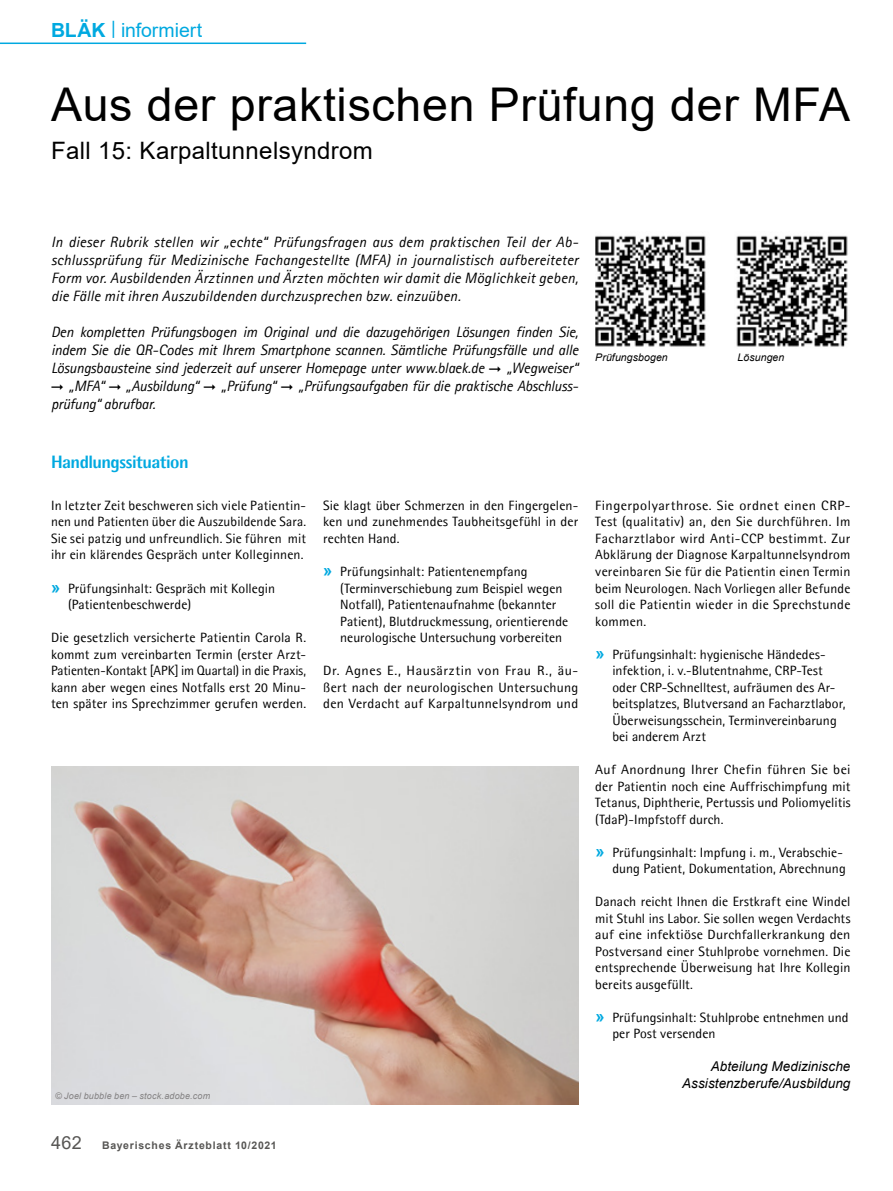
<style>
.page{position:relative;width:893px;height:1191px;background:#fff}
.page>*{position:absolute;margin:0;border:0;box-sizing:border-box;transform-origin:0 0}
.t1{font:46.5px "Arial";letter-spacing:.015em;color:#000}
.t2{font:24px "Arial";letter-spacing:.015em;color:#000}
.t3{font:19.5px "Arial";letter-spacing:-.005em;color:#00a9e0}
.t4{font:800 18px "Agfa Rotis Semisans";letter-spacing:-.03em;color:#00a9e0}
.t5{font:italic 15px/18px "Agfa Rotis Sans Serif";letter-spacing:-.01em;color:#000;text-align:justify}
.t6{font:13.5px/16.5px "Agfa Rotis Semisans";letter-spacing:.005em;color:#000;text-align:justify}
.t7{font:13.5px/16.5px "Agfa Rotis Semisans";letter-spacing:.005em;color:#000;text-align:justify;scale:1.04 1}
.t8{font:italic 13.5px/16.5px "Arial";letter-spacing:.005em;color:#000;text-align:right}
.t9{font:700 10.5px "Arial";letter-spacing:.07em;color:#575654}
.t10{font:italic 10.5px "Arial";letter-spacing:.01em;color:#000}
.t11{font:italic 9px "Arial";letter-spacing:.02em;color:#838182}
.s1{font-weight:700}
.s2{font-family:"Arial";font-weight:700;font-size:16.5px;color:#00a9e0}
.s3{font-weight:400;font-size:18px}
</style>
<div class="page">
<hr style="left:0;top:43px;width:306px;height:1px;background:#00a9e0">
<img style="left:736px;top:235px;width:112px;height:112px">
<img style="left:595px;top:235px;width:111px;height:112px">
<img style="left:51px;top:766px;width:527px;height:338px">
<h3 class="t3" style="left:51px;top:16px;width:153px"><span class="s1">BLÄK</span> <sup>|</sup> informiert</h3>
<h1 class="t1" style="left:51px;top:73px;width:801px">Aus der praktischen Prüfung der MFA</h1>
<h2 class="t2" style="left:51px;top:134px;width:323px">Fall 15: Karpaltunnelsyndrom</h2>
<p class="t5" style="left:51px;top:233px;width:529px">In dieser Rubrik stellen wir „echte“ Prüfungsfragen aus dem praktischen Teil der Ab&shy;schlussprüfung für Medizinische Fachangestellte (MFA) in journalistisch aufbereiteter Form vor. Ausbildenden Ärztinnen und Ärzten möchten wir damit die Möglichkeit geben, die Fälle mit ihren Auszubildenden durchzusprechen bzw. einzuüben.</p>
<p class="t5" style="left:51px;top:323px;width:529px">Den kompletten Prüfungsbogen im Original und die dazugehörigen Lösungen finden Sie, indem Sie die QR-Codes mit Ihrem Smartphone scannen. Sämtliche Prüfungsfälle und alle Lösungsbausteine sind jederzeit auf unserer Homepage unter www.blaek.de</p>
<p class="t5" style="left:507px;top:359px;width:73px">„Wegweiser“</p>
<p class="t5" style="left:69px;top:377px;width:37px">„MFA“</p>
<p class="t5" style="left:126px;top:377px;width:75px">„Ausbildung“</p>
<p class="t5" style="left:221px;top:377px;width:57px">„Prüfung“</p>
<p class="t5" style="left:299px;top:377px;width:280px">„Prüfungsaufgaben für die praktische Abschluss-</p>
<p class="t5" style="left:51px;top:395px;width:106px">prüfung“ abrufbar.</p>
<p class="t10" style="left:595px;top:350px;width:74px">Prüfungsbogen</p>
<p class="t10" style="left:738px;top:350px;width:48px">Lösungen</p>
<h3 class="t4" style="left:51px;top:451px;width:139px">Handlungssituation</h3>
<p class="t6" style="left:51px;top:497px;width:257px">In letzter Zeit beschweren sich viele Patientin&shy;nen und Patienten über die Auszubildende Sara.<br>Sie sei patzig und unfreundlich. Sie führen mit ihr ein klärendes Gespräch unter Kolleginnen.</p>
<p class="t6" style="left:68px;top:579px;width:209px;text-indent:-17px"><span class="s2">»</span> Prüfungsinhalt: Gespräch mit Kollegin (Patientenbeschwerde)</p>
<p class="t6" style="left:51px;top:629px;width:257px">Die gesetzlich versicherte Patientin Carola R. kommt zum vereinbarten Termin (erster Arzt-Patienten-Kontakt [APK] im Quartal) in die Praxis, kann aber wegen eines Notfalls erst 20 Minu&shy;ten später ins Sprechzimmer gerufen werden.</p>
<p class="t11" style="left:55px;top:1090px;width:157px">© Joel bubble ben – stock.adobe.com</p>
<p class="t9" style="left:51px;top:1137px;width:227px"><span class="s3">462</span> Bayerisches Ärzteblatt 10/2021</p>
<p class="t6" style="left:323px;top:497px;width:257px">Sie klagt über Schmerzen in den Fingergelen&shy;ken und zunehmendes Taubheitsgefühl in der rechten Hand.</p>
<p class="t6" style="left:340px;top:563px;width:230px;text-align:left;text-indent:-17px"><span class="s2">»</span> Prüfungsinhalt: Patientenempfang (Terminverschiebung zum Beispiel wegen Notfall), Patientenaufnahme (bekannter Patient), Blutdruckmessung, orientierende neurologische Untersuchung vorbereiten</p>
<p class="t7" style="left:323px;top:662px;width:247px">Dr. Agnes E., Hausärztin von Frau R., äu&shy;ßert nach der neurologischen Untersuchung den Verdacht auf Karpaltunnelsyndrom und</p>
<p class="t7" style="left:595px;top:497px;width:247px">Fingerpolyarthrose. Sie ordnet einen CRP-Test (qualitativ) an, den Sie durchführen. Im Facharztlabor wird Anti-CCP bestimmt. Zur Abklärung der Diagnose Karpaltunnelsyndrom vereinbaren Sie für die Patientin einen Termin beim Neurologen. Nach Vorliegen aller Befunde soll die Patientin wieder in die Sprechstunde kommen.</p>
<p class="t6" style="left:612px;top:645px;width:235px;text-align:left;text-indent:-17px"><span class="s2">»</span> Prüfungsinhalt: hygienische Händedes&shy;infektion, i. v.-Blutentnahme, CRP-Test oder CRP-Schnelltest, aufräumen des Ar&shy;beitsplatzes, Blutversand an Facharztlabor, Überweisungsschein, Terminvereinbarung bei anderem Arzt</p>
<p class="t6" style="left:595px;top:761px;width:257px">Auf Anordnung Ihrer Chefin führen Sie bei der Patientin noch eine Auffrischimpfung mit Tetanus, Diphtherie, Pertussis und Poliomyelitis (TdaP)-Impfstoff durch.</p>
<p class="t6" style="left:595px;top:843px;width:252px;text-align:right"><span class="s2">»</span> Prüfungsinhalt: Impfung i. m., Verabschie&shy;dung Patient, Dokumentation, Abrechnung</p>
<p class="t6" style="left:595px;top:893px;width:257px">Danach reicht Ihnen die Erstkraft eine Windel mit Stuhl ins Labor. Sie sollen wegen Verdachts auf eine infektiöse Durchfallerkrankung den Postversand einer Stuhlprobe vornehmen. Die entsprechende Überweisung hat Ihre Kollegin bereits ausgefüllt.</p>
<p class="t6" style="left:612px;top:1008px;width:238px;text-indent:-17px"><span class="s2">»</span> Prüfungsinhalt: Stuhlprobe entnehmen und per Post versenden</p>
<p class="t8" style="left:682px;top:1058px;width:170px">Abteilung Medizinische<br>Assistenzberufe/Ausbildung</p>
</div>
